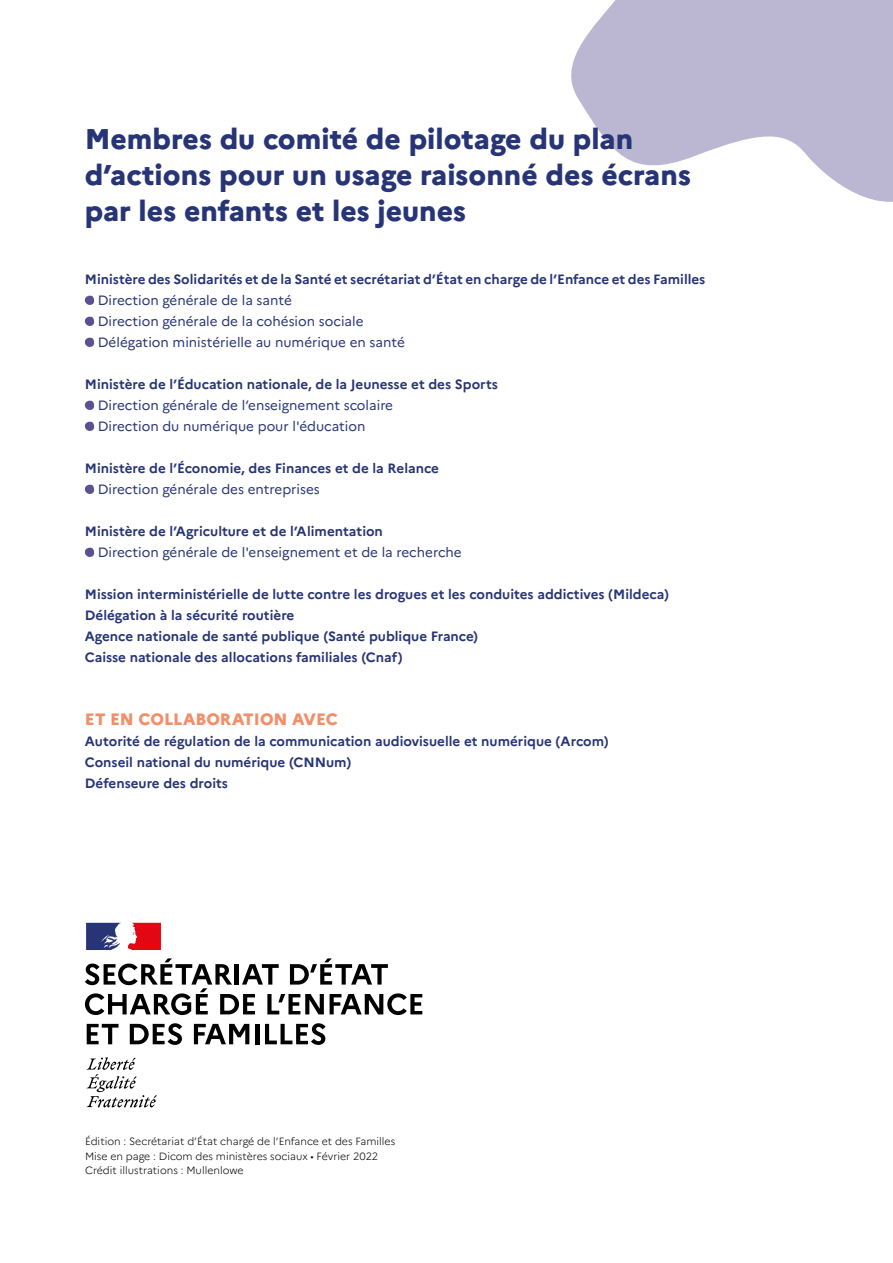
<style>
.page{position:relative;width:893px;height:1263px;background:#fff}
.page>*{position:absolute;margin:0;border:0;box-sizing:border-box;transform-origin:0 0}
.t1{font:800 28.5px/36px "Marianne";color:#273475}
.t2{font:800 16.5px "Marianne";color:#f28f6a}
.t3{font:700 13.5px/21px "Marianne";color:#273475}
.t4{font:13.5px/21px "Marianne";color:#273475}
.t5{font:300 10.5px/14.4px "Marianne";color:#000}
</style>
<div class="page">
<svg style="left:571px;top:0;width:322px;height:202px;fill:#bbb7d2"></svg>
<svg style="left:87px;top:1057px;width:70px;height:50px"></svg>
<svg style="left:85px;top:958px;width:337px;height:57px"></svg>
<svg style="left:87px;top:1024px;width:32px;height:20px"></svg>
<svg style="left:130px;top:1023px;width:52px;height:22px"></svg>
<svg style="left:194px;top:1024px;width:55px;height:20px"></svg>
<hr style="left:255px;top:1024px;width:4px;height:20px;background:#000">
<svg style="left:265px;top:1023px;width:61px;height:22px"></svg>
<svg style="left:86px;top:923px;width:35px;height:27px"></svg>
<svg style="left:128px;top:923px;width:33px;height:27px"></svg>
<svg style="left:85px;top:295px;width:9px;height:10px"></svg>
<svg style="left:85px;top:316px;width:9px;height:10px"></svg>
<svg style="left:85px;top:337px;width:9px;height:10px"></svg>
<svg style="left:85px;top:400px;width:9px;height:10px"></svg>
<svg style="left:85px;top:421px;width:9px;height:10px"></svg>
<svg style="left:85px;top:484px;width:9px;height:10px"></svg>
<svg style="left:85px;top:547px;width:9px;height:10px"></svg>
<h1 class="t1" style="left:85px;top:118px;width:608px">Membres du comité de pilotage du plan d’actions pour un usage raisonné des écrans par les enfants et les jeunes</h1>
<p class="t3" style="left:85px;top:268px;width:622px">Ministère des Solidarités et de la Santé et secrétariat d’État en charge de l’Enfance et des Familles</p>
<p class="t4" style="left:98px;top:289px;width:309px">Direction générale de la santé<br>Direction générale de la cohésion sociale<br>Délégation ministérielle au numérique en santé</p>
<p class="t3" style="left:85px;top:373px;width:415px">Ministère de l’Éducation nationale, de la Jeunesse et des Sports</p>
<p class="t4" style="left:98px;top:394px;width:297px">Direction générale de l’enseignement scolaire<br>Direction du numérique pour l'éducation</p>
<p class="t3" style="left:85px;top:457px;width:356px">Ministère de l’Économie, des Finances et de la Relance</p>
<p class="t4" style="left:98px;top:478px;width:224px">Direction générale des entreprises</p>
<p class="t3" style="left:85px;top:520px;width:300px">Ministère de l’Agriculture et de l’Alimentation</p>
<p class="t4" style="left:98px;top:541px;width:366px">Direction générale de l'enseignement et de la recherche</p>
<p class="t3" style="left:85px;top:583px;width:586px">Mission interministérielle de lutte contre les drogues et les conduites addictives (Mildeca)<br>Délégation à la sécurité routière<br>Agence nationale de santé publique (Santé publique France)<br>Caisse nationale des allocations familiales (Cnaf)</p>
<p class="t2" style="left:85px;top:706px;width:254px">ET EN COLLABORATION AVEC</p>
<p class="t3" style="left:85px;top:730px;width:525px">Autorité de régulation de la communication audiovisuelle et numérique (Arcom)<br>Conseil national du numérique (CNNum)<br>Défenseure des droits</p>
<p class="t5" style="left:85px;top:1134px;width:312px">Édition : Secrétariat d’État chargé de l’Enfance et des Familles<br>Mise en page : Dicom des ministères sociaux • Février 2022<br>Crédit illustrations : Mullenlowe</p>
</div>
